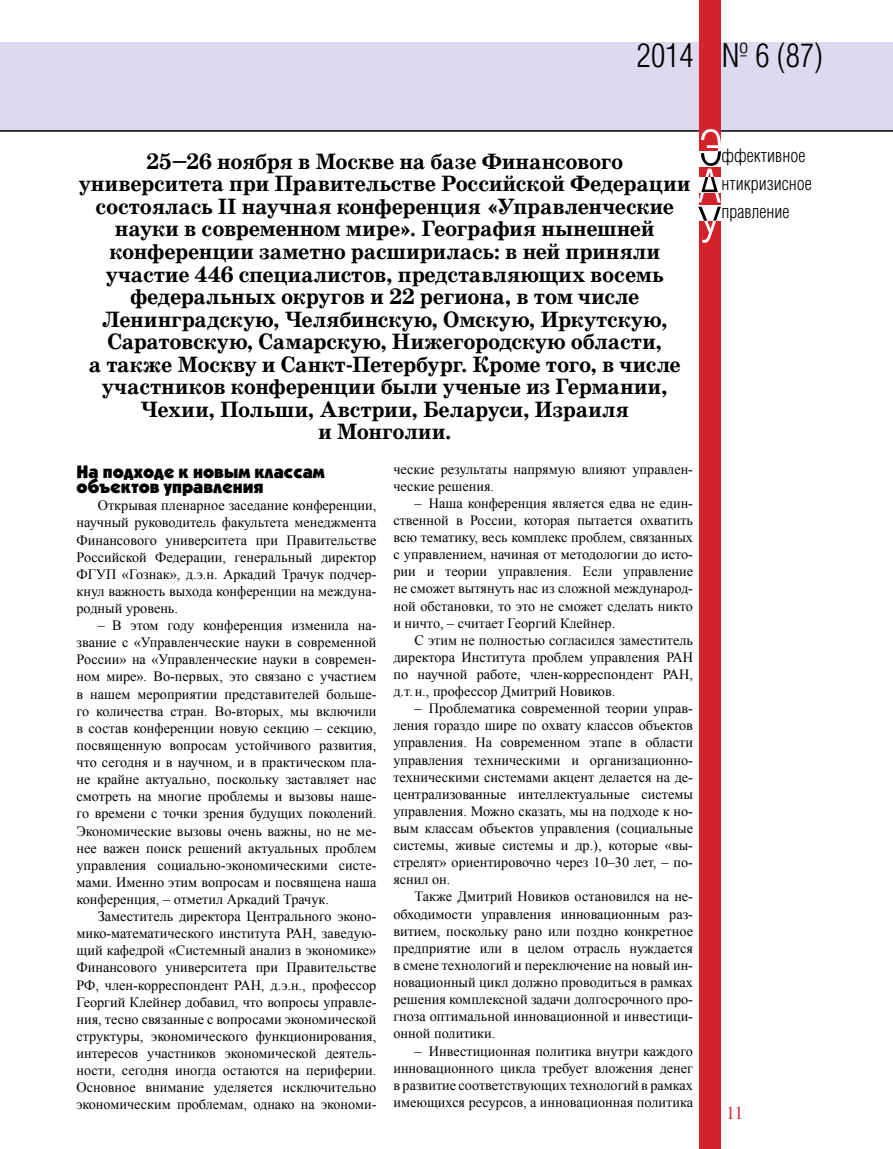
<style>
.page{position:relative;width:893px;height:1149px;background:#fff}
.page>*{position:absolute;margin:0;border:0;box-sizing:border-box;transform-origin:0 0}
.t1{font:31.95px "AG Letterica Cond L";color:#000}
.t2{font:700 22.5px/22.5px "School Book C";letter-spacing:-.01em;color:#000;text-align:center}
.t3{font:900 18px/15px "Kabel C";color:#000}
.t4{font:18px/27.9px "AG Letterica Cond L";color:#000}
.t5{font:18px "Times New Roman";color:#d2232a}
.t6{font:14.25px/17.1px "Times New Roman";color:#000;text-align:justify}
</style>
<div class="page">
<div style="left:0;top:43px;width:893px;height:88px;background:#dbdaee"></div>
<hr style="left:0;top:130px;width:893px;height:2px;background:#000">
<div style="left:699px;top:0;width:22px;height:1148px;background:#d2232a"></div>
<svg style="left:698px;top:129px;width:23px;height:114px"></svg>
<h1 class="t1" style="left:637px;top:36px;width:187px">2014 № 6 (87)</h1>
<p class="t2" style="left:79px;top:151px;width:613px">25–26 ноября в Москве на базе Финансового университета при Правительстве Российской Федерации состоялась II научная конференция «Управленческие науки в современном мире». География нынешней конференции заметно расширилась: в ней приняли участие 446 специалистов, представляющих восемь федеральных округов и 22 региона, в том числе Ленинградскую, Челябинскую, Омскую, Иркутскую, Саратовскую, Самарскую, Нижегородскую области,<br>а также Москву и Санкт-Петербург. Кроме того, в числе участников конференции были ученые из Германии, Чехии, Польши, Австрии, Беларуси, Израиля<br>и Монголии.</p>
<p class="t3" style="left:77px;top:464px;width:250px">На подходе к новым классам объектов управления</p>
<p class="t6" style="left:77px;top:496px;width:301px;text-indent:21px">Открывая пленарное заседание конференции, научный руководитель факультета менеджмента Финансового университета при Правительстве Российской Федерации, генеральный директор ФГУП «Гознак», д.э.н. Аркадий Трачук подчер&shy;кнул важность выхода конференции на междуна&shy;родный уровень.</p>
<p class="t6" style="left:77px;top:616px;width:301px;text-indent:21px">– В этом году конференция изменила на&shy;звание с «Управленческие науки в современной России» на «Управленческие науки в современ&shy;ном мире». Во-первых, это связано с участием в нашем мероприятии представителей больше&shy;го количества стран. Во-вторых, мы включили в состав конференции новую секцию – секцию, посвященную вопросам устойчивого развития, что сегодня и в научном, и в практическом пла&shy;не крайне актуально, поскольку заставляет нас смотреть на многие проблемы и вызовы наше&shy;го времени с точки зрения будущих поколений.<br>Экономические вызовы очень важны, но не ме&shy;нее важен поиск решений актуальных проблем управления социально-экономическими систе&shy;мами. Именно этим вопросам и посвящена наша конференция, – отметил Аркадий Трачук.</p>
<p class="t6" style="left:77px;top:907px;width:301px;text-indent:21px">Заместитель директора Центрального эконо&shy;мико-математического института РАН, заведую&shy;щий кафедрой «Системный анализ в экономике» Финансового университета при Правительстве РФ, член-корреспондент РАН, д.э.н., профессор Георгий Клейнер добавил, что вопросы управле&shy;ния, тесно связанные с вопросами экономической структуры, экономического функционирования, интересов участников экономической деятель&shy;ности, сегодня иногда остаются на периферии.<br>Основное внимание уделяется исключительно экономическим проблемам, однако на экономи-</p>
<p class="t6" style="left:393px;top:460px;width:301px">ческие результаты напрямую влияют управлен&shy;ческие решения.</p>
<p class="t6" style="left:393px;top:494px;width:301px;text-indent:21px">– Наша конференция является едва не един&shy;ственной в России, которая пытается охватить всю тематику, весь комплекс проблем, связанных с управлением, начиная от методологии до исто&shy;рии и теории управления. Если управление не сможет вытянуть нас из сложной международ&shy;ной обстановки, то это не сможет сделать никто и ничто, – считает Георгий Клейнер.</p>
<p class="t6" style="left:393px;top:631px;width:301px;text-indent:21px">С этим не полностью согласился заместитель директора Института проблем управления РАН по научной работе, член-корреспондент РАН, д.т.н., профессор Дмитрий Новиков.</p>
<p class="t6" style="left:393px;top:699px;width:301px;text-indent:21px">– Проблематика современной теории управ&shy;ления гораздо шире по охвату классов объектов управления. На современном этапе в области управления техническими и организационно&shy;техническими системами акцент делается на де&shy;централизованные интеллектуальные системы управления. Можно сказать, мы на подходе к но&shy;вым классам объектов управления (социальные системы, живые системы и др.), которые «вы&shy;стрелят» ориентировочно через 10–30 лет, – по&shy;яснил он.</p>
<p class="t6" style="left:393px;top:887px;width:301px;text-indent:21px">Также Дмитрий Новиков остановился на не&shy;обходимости управления инновационным раз&shy;витием, поскольку рано или поздно конкретное предприятие или в целом отрасль нуждается в смене технологий и переключение на новый ин&shy;новационный цикл должно проводиться в рамках решения комплексной задачи долгосрочного про&shy;гноза оптимальной инновационной и инвестици&shy;онной политики.</p>
<p class="t6" style="left:393px;top:1041px;width:301px;text-indent:21px">– Инвестиционная политика внутри каждого инновационного цикла требует вложения денег в развитие соответствующих технологий в рамках имеющихся ресурсов, а инновационная политика</p>
<p class="t4" style="left:721px;top:142px;width:92px">ффективное нтикризисное правление</p>
<p class="t5" style="left:726px;top:1100px;width:19px">11</p>
</div>
